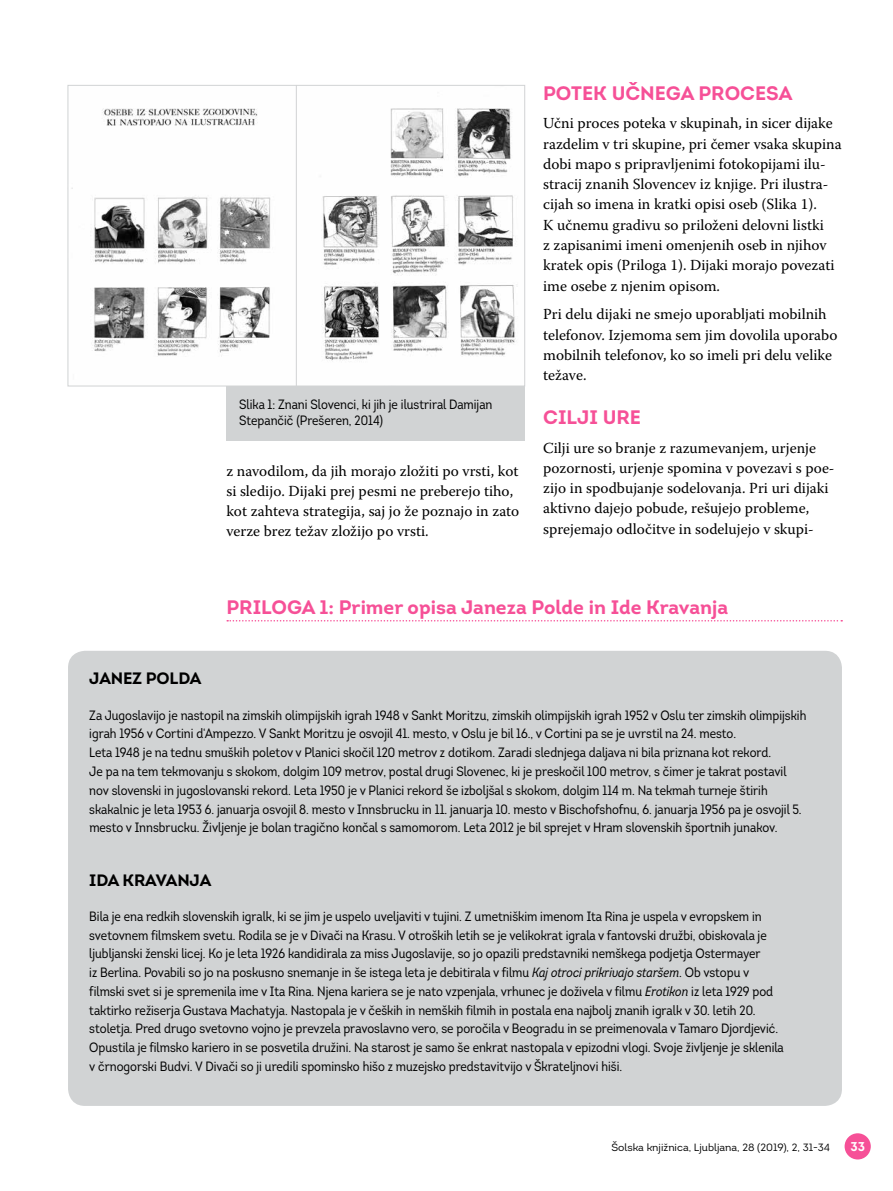
<style>
.page{position:relative;width:893px;height:1191px;background:#fff}
.page>*{position:absolute;margin:0;border:0;box-sizing:border-box;transform-origin:0 0}
.t1{font:700 19.5px "Intro";color:#f65097}
.t2{font:700 16.5px "Intro";letter-spacing:-.01em;color:#000}
.t3{font:15.3px/20.2px "Warnock Pro";color:#000}
.t4{font:13.5px/18.8px "Intro Cond";color:#000}
.t5{font:700 12.75px "Intro";color:#fff}
.t6{font:10.5px "Intro";color:#000}
.s1{font-style:italic}
</style>
<div class="page">
<div style="left:845px;top:1133px;width:26px;height:26px;background:#f65097;border-radius:50%"></div>
<img style="left:71px;top:108px;width:444px;height:253px">
<div style="left:68px;top:85px;width:457px;height:301px;border:1px solid #d1d3d4"></div>
<div style="left:226px;top:386px;width:299px;height:54px;background:#d1d3d4"></div>
<svg style="left:227px;top:620px;width:615px;height:1px"></svg>
<div style="left:68px;top:651px;width:774px;height:455px;background:#d1d3d4;border-radius:17px"></div>
<hr style="left:296px;top:85px;width:1px;height:301px;background:#d1d3d4">
<p class="t4" style="left:239px;top:396px;width:255px;line-height:16.5px">Slika 1: Znani Slovenci, ki jih je ilustriral Damijan<br>Stepančič (Prešeren, 2014)</p>
<p class="t3" style="left:226px;top:460px;width:294px">z navodilom, da jih morajo zložiti po vrsti, kot si sledijo. Dijaki prej pesmi ne preberejo tiho, kot zahteva strategija, saj jo že poznajo in zato verze brez težav zložijo po vrsti.</p>
<h1 class="t1" style="left:543px;top:80px;width:27px">POTEK</h1>
<h1 class="t1" style="left:612px;top:80px;width:14px">UČNE</h1>
<h1 class="t1" style="left:666px;top:80px;width:47px">GA PRO</h1>
<h1 class="t1" style="left:740px;top:80px;width:28px">CESA</h1>
<p class="t3" style="left:543px;top:113px;width:300px">Učni proces poteka v skupinah, in sicer dijake razdelim v tri skupine, pri čemer vsaka skupina dobi mapo s pripravljenimi fotokopijami ilu&shy;stracij znanih Slovencev iz knjige. Pri ilustra&shy;cijah so imena in kratki opisi oseb (Slika 1).<br>K učnemu gradivu so priloženi delovni listki<br>z zapisanimi imeni omenjenih oseb in njihov kratek opis (Priloga 1). Dijaki morajo povezati ime osebe z njenim opisom.</p>
<p class="t3" style="left:543px;top:304px;width:296px">Pri delu dijaki ne smejo uporabljati mobilnih telefonov. Izjemoma sem jim dovolila uporabo mobilnih telefonov, ko so imeli pri delu velike težave.</p>
<h1 class="t1" style="left:543px;top:404px;width:12px">CILJI</h1>
<h1 class="t1" style="left:603px;top:404px;width:13px">URE</h1>
<p class="t3" style="left:543px;top:437px;width:293px">Cilji ure so branje z razumevanjem, urjenje pozornosti, urjenje spomina v povezavi s poe&shy;zijo in spodbujanje sodelovanja. Pri uri dijaki aktivno dajejo pobude, rešujejo probleme, sprejemajo odločitve in sodelujejo v skupi-</p>
<h1 class="t1" style="left:226px;top:594px;width:26px">PRILO</h1>
<h1 class="t1" style="left:287px;top:594px;width:443px">GA 1: PRIMER OPISA JANEZA POLDE IN IDE KRAVANJA</h1>
<p class="t2" style="left:89px;top:668px;width:22px">JANEZ</p>
<p class="t2" style="left:146px;top:668px;width:23px">POLDA</p>
<p class="t4" style="left:89px;top:705px;width:719px">Za Jugoslavijo je nastopil na zimskih olimpijskih igrah 1948 v Sankt Moritzu, zimskih olimpijskih igrah 1952 v Oslu ter zimskih olimpijskih igrah 1956 v Cortini d‘Ampezzo. V Sankt Moritzu je osvojil 41. mesto, v Oslu je bil 16., v Cortini pa se je uvrstil na 24. mesto.<br>Leta 1948 je na tednu smuških poletov v Planici skočil 120 metrov z dotikom. Zaradi slednjega daljava ni bila priznana kot rekord.<br>Je pa na tem tekmovanju s skokom, dolgim 109 metrov, postal drugi Slovenec, ki je preskočil 100 metrov, s čimer je takrat postavil nov slovenski in jugoslovanski rekord. Leta 1950 je v Planici rekord še izboljšal s skokom, dolgim 114 m. Na tekmah turneje štirih skakalnic je leta 1953 6. januarja osvojil 8. mesto v Innsbrucku in 11. januarja 10. mesto v Bischofshofnu, 6. januarja 1956 pa je osvojil 5. mesto v Innsbrucku. Življenje je bolan tragično končal s samomorom. Leta 2012 je bil sprejet v Hram slovenskih športnih junakov.</p>
<p class="t2" style="left:89px;top:869px;width:57px">IDA KRAVANJA</p>
<p class="t4" style="left:89px;top:906px;width:696px">Bila je ena redkih slovenskih igralk, ki se jim je uspelo uveljaviti v tujini. Z umetniškim imenom Ita Rina je uspela v evropskem in svetovnem filmskem svetu. Rodila se je v Divači na Krasu. V otroških letih se je velikokrat igrala v fantovski družbi, obiskovala je ljubljanski ženski licej. Ko je leta 1926 kandidirala za miss Jugoslavije, so jo opazili predstavniki nemškega podjetja Ostermayer<br>iz Berlina. Povabili so jo na poskusno snemanje in še istega leta je debitirala v filmu <span class="s1">Kaj otroci prikrivajo staršem</span>. Ob vstopu v filmski svet si je spremenila ime v Ita Rina. Njena kariera se je nato vzpenjala, vrhunec je doživela v filmu <span class="s1">Erotikon</span> iz leta 1929 pod taktirko režiserja Gustava Machatyja. Nastopala je v čeških in nemških filmih in postala ena najbolj znanih igralk v 30. letih 20. stoletja. Pred drugo svetovno vojno je prevzela pravoslavno vero, se poročila v Beogradu in se preimenovala v Tamaro Djordjević.<br>Opustila je filmsko kariero in se posvetila družini. Na starost je samo še enkrat nastopala v epizodni vlogi. Svoje življenje je sklenila v črnogorski Budvi. V Divači so ji uredili spominsko hišo z muzejsko predstavitvijo v Škrateljnovi hiši.</p>
<p class="t6" style="left:611px;top:1140px;width:220px">Šolska knjižnica, Ljubljana, 28 (2019), 2, 31-34</p>
<p class="t5" style="left:850px;top:1137px;width:16px">33</p>
</div>
